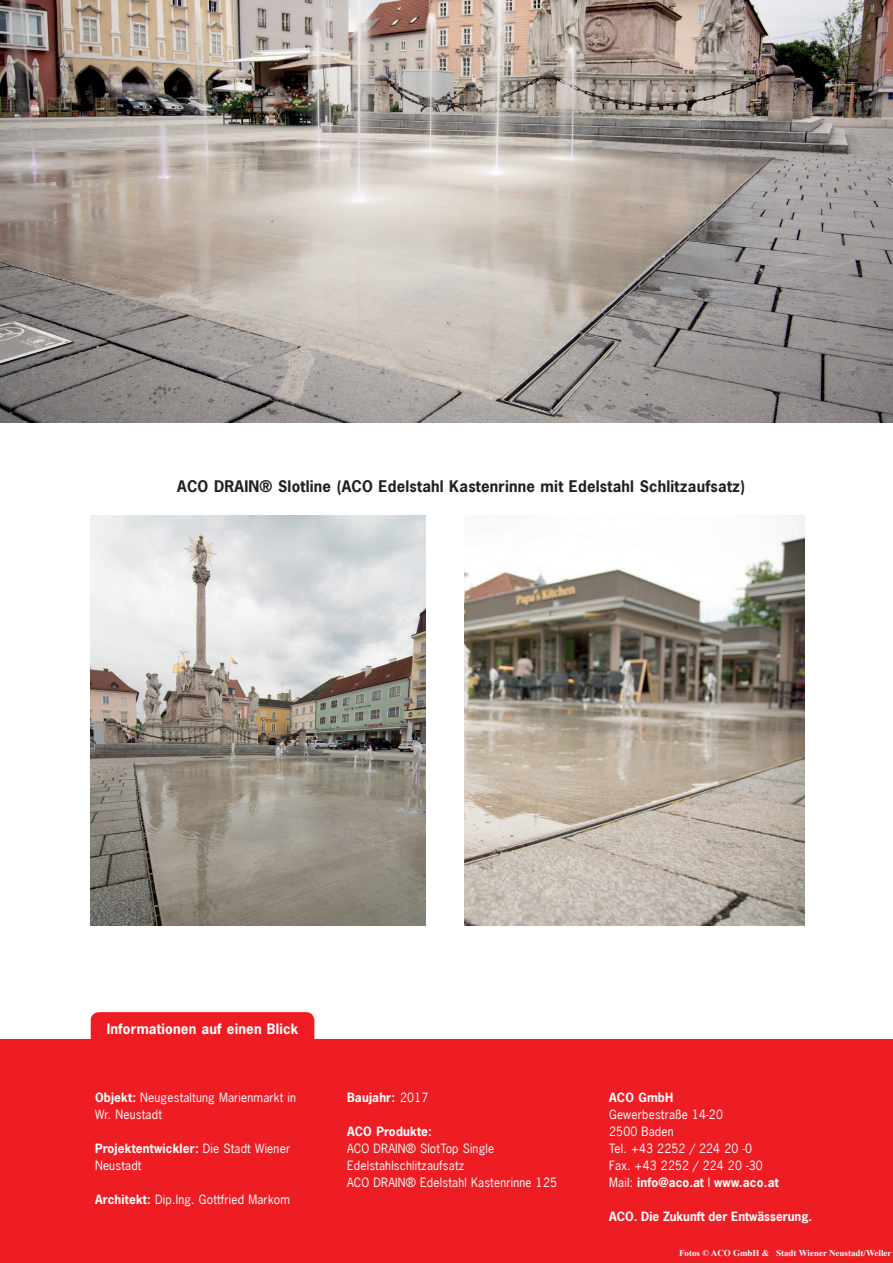
<style>
.page{position:relative;width:893px;height:1263px;background:#fff}
.page>*{position:absolute;margin:0;border:0;box-sizing:border-box;transform-origin:0 0}
.t1{font:700 15px "News Gothic";letter-spacing:.015em;color:#231f20}
.t2{font:700 13.5px "News Gothic";letter-spacing:.015em;color:#fff}
.t3{font:12px/17px "News Gothic";letter-spacing:.015em;color:#fff}
.t4{font:700 12px "News Gothic";color:#fff}
.t5{font:700 9px "Times New Roman";color:#fff}
.s1{font-weight:700}
.s2{font-weight:400}
</style>
<div class="page">
<img style="left:91px;top:515px;width:334px;height:411px">
<img style="left:0;top:0;width:893px;height:422px">
<div style="left:0;top:1039px;width:893px;height:224px;background:#ee1d23"></div>
<div style="left:91px;top:1012px;width:223px;height:46px;background:#ee1d23;border-radius:9px"></div>
<img style="left:464px;top:515px;width:340px;height:411px">
<p class="t1" style="left:177px;top:476px;width:569px">ACO DRAIN® Slotline (ACO Edelstahl Kastenrinne mit Edelstahl Schlitzaufsatz)</p>
<p class="t2" style="left:107px;top:1020px;width:193px">Informationen auf einen Blick</p>
<p class="t3" style="left:95px;top:1089px;width:203px"><span class="s1">Objekt:</span> Neugestaltung Marienmarkt in<br>Wr. Neustadt</p>
<p class="t3" style="left:95px;top:1140px;width:197px"><span class="s1">Projektentwickler:</span> Die Stadt Wiener<br>Neustadt</p>
<p class="t3" style="left:95px;top:1190px;width:196px"><span class="s1">Architekt:</span> Dip.Ing. Gottfried Markom</p>
<p class="t4" style="left:347px;top:1089px;width:83px">Baujahr: <span class="s2">2017</span></p>
<p class="t4" style="left:347px;top:1123px;width:86px">ACO Produkte:</p>
<p class="t3" style="left:347px;top:1140px;width:211px">ACO DRAIN® SlotTop Single<br>Edelstahlschlitzaufsatz<br>ACO DRAIN® Edelstahl Kastenrinne 125</p>
<p class="t4" style="left:609px;top:1089px;width:66px">ACO GmbH</p>
<p class="t3" style="left:609px;top:1106px;width:171px">Gewerbestraße 14-20<br>2500 Baden<br>Tel. +43 2252 / 224 20 -0<br>Fax. +43 2252 / 224 20 -30<br>Mail: <span class="s1">info@aco.at</span> I <span class="s1">www.aco.at</span></p>
<p class="t4" style="left:609px;top:1208px;width:205px">ACO. Die Zukunft der Entwässerung.</p>
<p class="t5" style="left:679px;top:1246px;width:214px">Fotos © ACO GmbH &amp; Stadt Wiener Neustadt/Weller</p>
</div>
